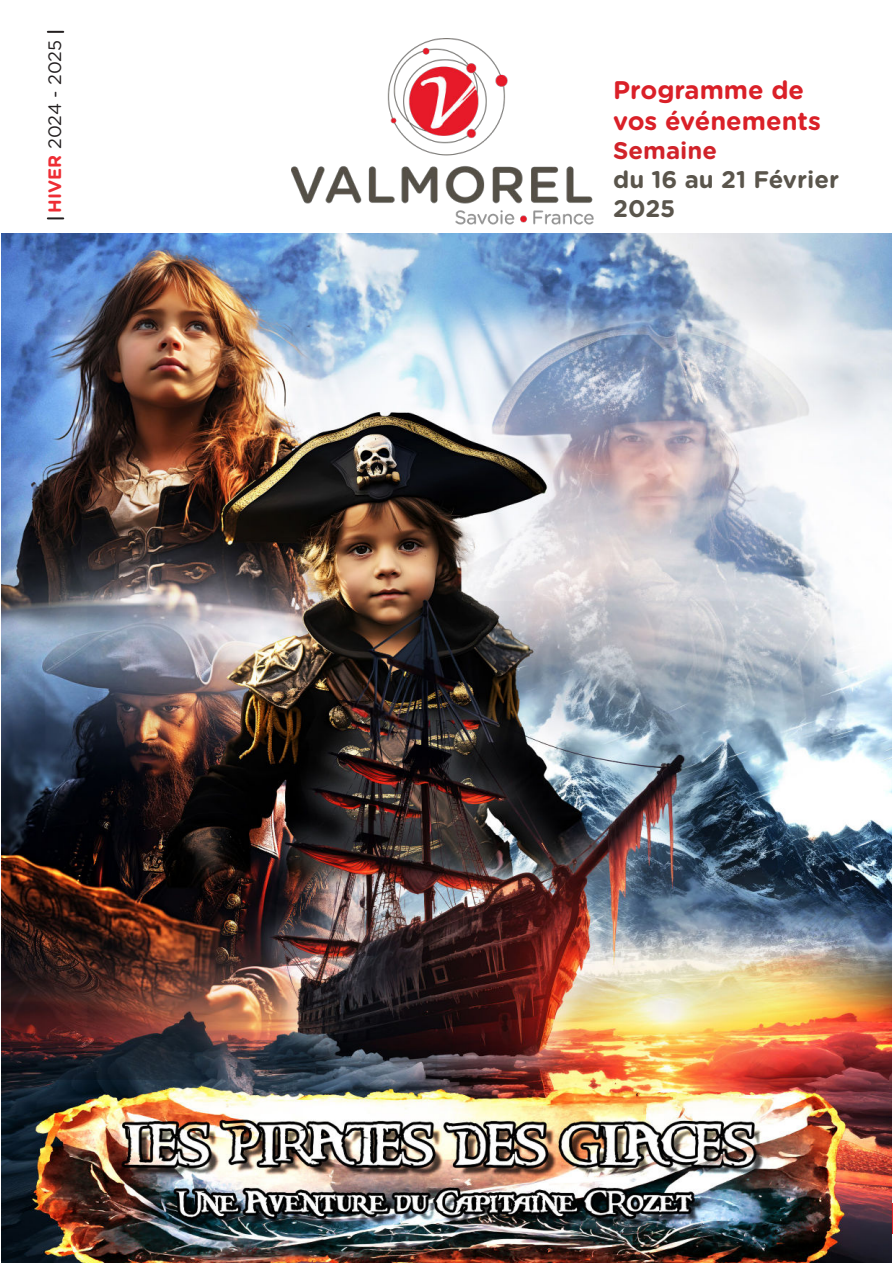
<style>
.page{position:relative;width:893px;height:1263px;background:#fff}
.page>*{position:absolute;margin:0;border:0;box-sizing:border-box;transform-origin:0 0}
.t1{font:700 25.5px/30.6px "Gotham Rounded";color:#da2028}
.t2{font:700 24px "Gotham Rounded";color:#5a554c}
.t3{font:700 24px "Gotham Rounded";color:#d1232a}
.t4{font:18px "Gotham Rounded";letter-spacing:-.005em;color:#231f20}
.s1{font-weight:700;color:#ee2d34}
</style>
<div class="page">
<img style="left:291px;top:38px;width:302px;height:187px">
<svg style="left:47px;top:217px;width:17px;height:2px"></svg>
<svg style="left:47px;top:31px;width:17px;height:2px"></svg>
<img style="left:2px;top:234px;width:890px;height:1029px">
<p class="t4" style="left:47px;top:213px;width:174px;rotate:-90deg"><span class="s1">HIVER</span> 2024 - 2025</p>
<p class="t1" style="left:613px;top:75px;width:209px">Programme de vos événements</p>
<p class="t3" style="left:613px;top:137px;width:105px">Semaine</p>
<p class="t2" style="left:613px;top:166px;width:227px">du 16 au 21 Février</p>
<p class="t2" style="left:613px;top:194px;width:64px">2025</p>
</div>
